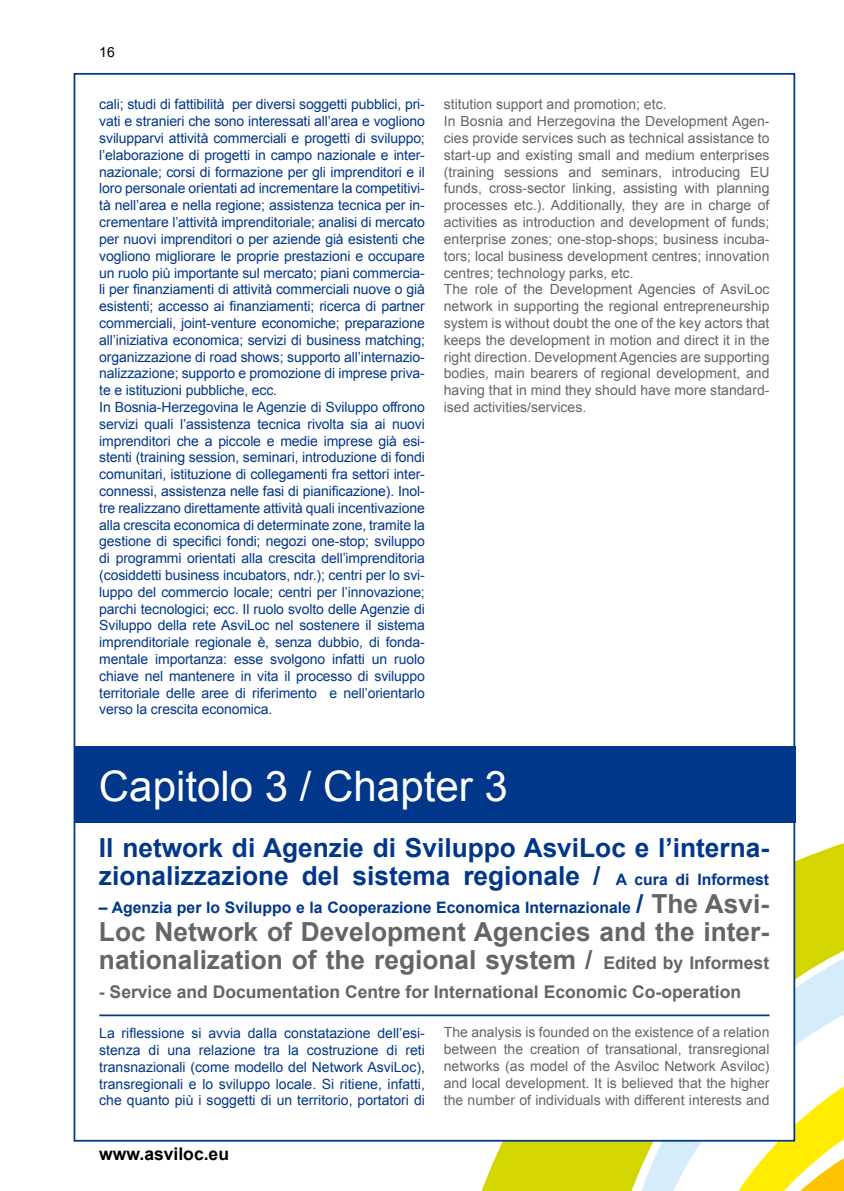
<style>
.page{position:relative;width:844px;height:1191px;background:#fff}
.page>*{position:absolute;margin:0;border:0;box-sizing:border-box;transform-origin:0 0}
.t1{font:42px "Arial";color:#fff}
.t2{font:700 26.25px/28px "Arial";color:#00378b}
.t3{font:700 26.25px/28px "Arial";color:#646567}
.t4{font:700 17.5px "Arial";color:#646567}
.t5{font:700 17.5px "Arial";color:#000}
.t6{font:700 15.75px "Arial";color:#00378b}
.t7{font:14px/16.8px "Arial";letter-spacing:-.01em;color:#00378b}
.t8{font:14px/16.8px "Arial";color:#646567}
.t9{font:14px "Arial";color:#000}
.s1{font-size:15.75px}
.s2{font-size:26.25px}
.s3{font-size:26.25px;color:#646567}
.s4{font-size:17.5px}
</style>
<div class="page">
<svg style="left:437px;top:765px;width:406px;height:426px;fill:#d4d600"></svg>
<svg style="left:671px;top:904px;width:172px;height:287px"></svg>
<div style="left:74px;top:74px;width:720px;height:1066px;background:#fff"></div>
<div style="left:74px;top:746px;width:721px;height:76px;background:#00378b"></div>
<hr style="left:99px;top:1014px;width:670px;height:2px;background:#00378b">
<p class="t9" style="left:99px;top:43px;width:17px">16</p>
<p class="t7" style="left:99px;top:96px;width:327px">cali; studi di fattibilità per diversi soggetti pubblici, pri&shy;vati e stranieri che sono interessati all’area e vogliono svilupparvi attività commerciali e progetti di sviluppo; l’elaborazione di progetti in campo nazionale e inter&shy;nazionale; corsi di formazione per gli imprenditori e il loro personale orientati ad incrementare la competitivi&shy;tà nell’area e nella regione; assistenza tecnica per in&shy;crementare l’attività imprenditoriale; analisi di mercato per nuovi imprenditori o per aziende già esistenti che vogliono migliorare le proprie prestazioni e occupare un ruolo più importante sul mercato; piani commercia&shy;li per finanziamenti di attività commerciali nuove o già esistenti; accesso ai finanziamenti; ricerca di partner commerciali, joint-venture economiche; preparazione all’iniziativa economica; servizi di business matching; organizzazione di road shows; supporto all’internazio&shy;nalizzazione; supporto e promozione di imprese priva&shy;te e istituzioni pubbliche, ecc.<br>In Bosnia-Herzegovina le Agenzie di Sviluppo offrono servizi quali l’assistenza tecnica rivolta sia ai nuovi imprenditori che a piccole e medie imprese già esi&shy;stenti (training session, seminari, introduzione di fondi comunitari, istituzione di collegamenti fra settori inter&shy;connessi, assistenza nelle fasi di pianificazione). Inol&shy;tre realizzano direttamente attività quali incentivazione alla crescita economica di determinate zone, tramite la gestione di specifici fondi; negozi one-stop; sviluppo di programmi orientati alla crescita dell’imprenditoria (cosiddetti business incubators, ndr.); centri per lo svi&shy;luppo del commercio locale; centri per l’innovazione; parchi tecnologici; ecc. Il ruolo svolto delle Agenzie di Sviluppo della rete AsviLoc nel sostenere il sistema imprenditoriale regionale è, senza dubbio, di fonda&shy;mentale importanza: esse svolgono infatti un ruolo chiave nel mantenere in vita il processo di sviluppo territoriale delle aree di riferimento e nell’orientarlo verso la crescita economica.</p>
<p class="t8" style="left:443px;top:96px;width:327px">stitution support and promotion; etc.<br>In Bosnia and Herzegovina the Development Agen&shy;cies provide services such as technical assistance to start-up and existing small and medium enterprises (training sessions and seminars, introducing EU funds, cross-sector linking, assisting with planning processes etc.). Additionally, they are in charge of activities as introduction and development of funds; enterprise zones; one-stop-shops; business incuba&shy;tors; local business development centres; innovation centres; technology parks, etc.<br>The role of the Development Agencies of AsviLoc network in supporting the regional entrepreneurship system is without doubt the one of the key actors that keeps the development in motion and direct it in the right direction. Development Agencies are supporting bodies, main bearers of regional development, and having that in mind they should have more standard&shy;ised activities/services.</p>
<h1 class="t1" style="left:99px;top:759px;width:410px">Capitolo 3 / Chapter 3</h1>
<h2 class="t2" style="left:99px;top:835px;width:671px">Il network di Agenzie di Sviluppo AsviLoc e l’interna&shy;zionalizzazione del sistema regionale / <span class="s1">A cura di Informest</span></h2>
<p class="t6" style="left:99px;top:897px;width:671px">– Agenzia per lo Sviluppo e la Cooperazione Economica Internazionale <span class="s2">/</span> <span class="s3">The Asvi-</span></p>
<h2 class="t3" style="left:99px;top:919px;width:671px">Loc Network of Development Agencies and the inter&shy;nationalization of the regional system / <span class="s4">Edited by Informest</span></h2>
<p class="t4" style="left:99px;top:979px;width:643px">- Service and Documentation Centre for International Economic Co-operation</p>
<p class="t7" style="left:99px;top:1025px;width:327px;text-align:justify">La riflessione si avvia dalla constatazione dell’esi&shy;stenza di una relazione tra la costruzione di reti transnazionali (come modello del Network AsviLoc), transregionali e lo sviluppo locale. Si ritiene, infatti, che quanto più i soggetti di un territorio, portatori di</p>
<p class="t8" style="left:443px;top:1024px;width:327px;text-align:justify">The analysis is founded on the existence of a relation between the creation of transational, transregional networks (as model of the Asviloc Network Asviloc) and local development. It is believed that the higher the number of individuals with different interests and</p>
<p class="t5" style="left:99px;top:1142px;width:131px">www.asviloc.eu</p>
</div>
